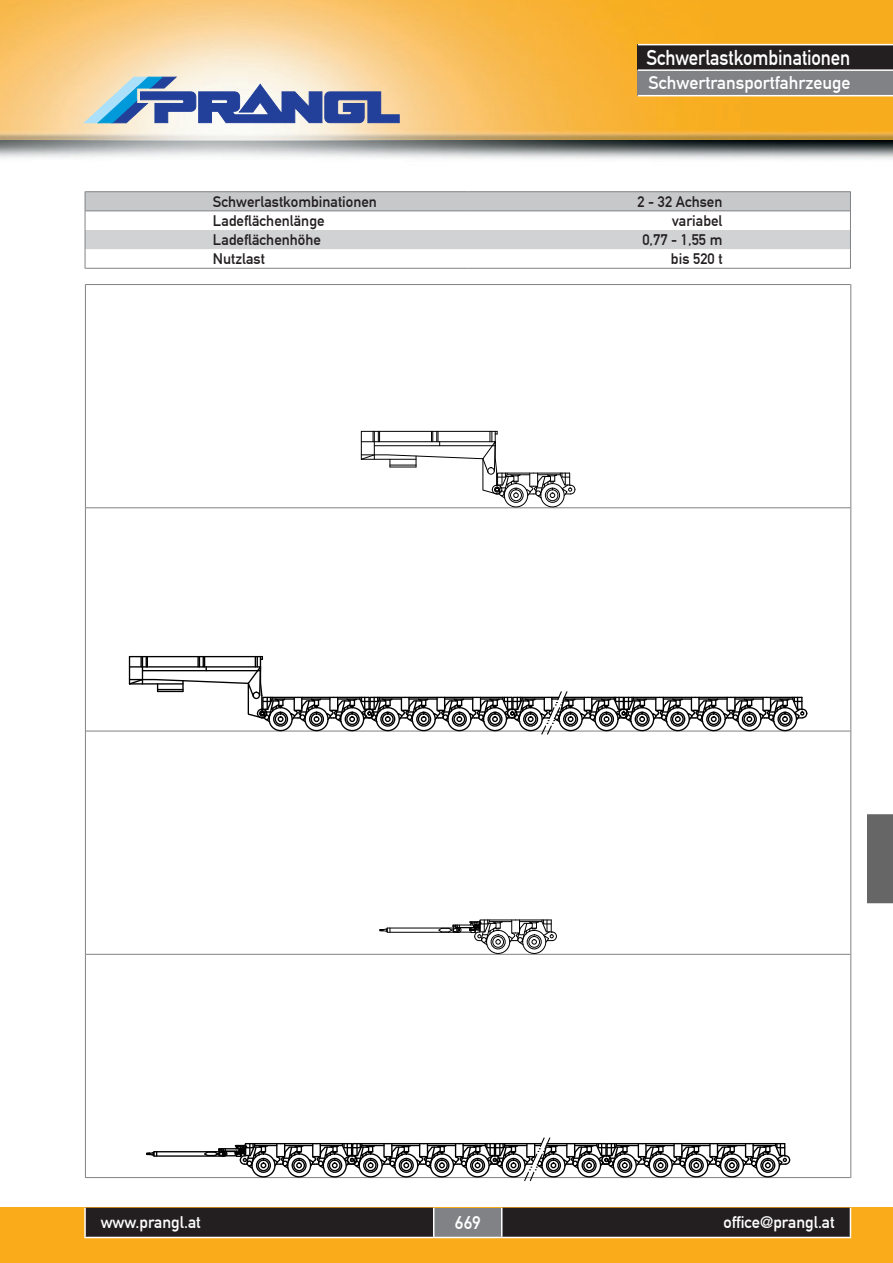
<style>
.page{position:relative;width:893px;height:1263px;background:#fff}
.page>*{position:absolute;margin:0;border:0;box-sizing:border-box;transform-origin:0 0}
.t1{font:21px "DIN1451 Com Mittelschrift";letter-spacing:-.005em;color:#fff;scale:.9 1}
.t2{font:18px "DIN1451 Com Mittelschrift";color:#fff}
.t3{font:16.5px "DIN1451 Com Mittelschrift";color:#fff}
.t4{font:15px "DIN1451 Com Mittelschrift";color:#231f20}
</style>
<div class="page">
<img style="left:0;top:140px;width:893px;height:20px">
<img style="left:0;top:0;width:893px;height:140px">
<svg style="left:84px;top:77px;width:315px;height:46px;background:#8b9ab9"></svg>
<div style="left:0;top:1208px;width:893px;height:55px;background:#faab1a"></div>
<hr style="left:84px;top:1208px;width:2px;height:29px;background:#fff">
<hr style="left:84px;top:1237px;width:350px;height:1px;background:#fff">
<hr style="left:434px;top:1237px;width:68px;height:1px;background:#fff">
<hr style="left:502px;top:1237px;width:349px;height:1px;background:#fff">
<svg style="left:85px;top:1208px;width:766px;height:29px;background:#2e2b2c"></svg>
<div style="left:867px;top:814px;width:26px;height:90px;background:#666"></div>
<div style="left:638px;top:45px;width:255px;height:25px;background:#231f20"></div>
<div style="left:638px;top:70px;width:255px;height:26px;background:#808285"></div>
<hr style="left:638px;top:44px;width:255px;height:1px;background:#fff">
<hr style="left:638px;top:69px;width:255px;height:2px;background:#fff">
<hr style="left:638px;top:95px;width:255px;height:1px;background:#fff">
<svg style="left:85px;top:191px;width:766px;height:78px"></svg>
<hr style="left:85px;top:210px;width:383px;height:1px;background:#808285">
<hr style="left:468px;top:210px;width:382px;height:1px;background:#808285">
<hr style="left:85px;top:268px;width:383px;height:1px;background:#808285">
<hr style="left:468px;top:268px;width:382px;height:1px;background:#808285">
<hr style="left:86px;top:284px;width:764px;height:1px;background:#808285">
<hr style="left:85px;top:284px;width:1px;height:224px;background:#808285">
<hr style="left:850px;top:284px;width:1px;height:224px;background:#808285">
<hr style="left:86px;top:507px;width:764px;height:1px;background:#808285">
<hr style="left:85px;top:508px;width:1px;height:223px;background:#808285">
<hr style="left:850px;top:508px;width:1px;height:223px;background:#808285">
<hr style="left:86px;top:731px;width:764px;height:1px;background:#808285">
<hr style="left:85px;top:731px;width:1px;height:223px;background:#808285">
<hr style="left:850px;top:731px;width:1px;height:223px;background:#808285">
<hr style="left:86px;top:954px;width:764px;height:1px;background:#808285">
<hr style="left:85px;top:954px;width:1px;height:224px;background:#808285">
<hr style="left:850px;top:954px;width:1px;height:224px;background:#808285">
<hr style="left:86px;top:1177px;width:764px;height:1px;background:#808285">
<div style="left:509px;top:488px;width:14px;height:15px;border:1px solid #000;border-radius:50%"></div>
<div style="left:510px;top:489px;width:12px;height:12px;border:1px solid #000;border-radius:50%"></div>
<div style="left:504px;top:483px;width:24px;height:24px;border:1px solid #000;border-radius:50%"></div>
<div style="left:545px;top:488px;width:15px;height:15px;border:1px solid #000;border-radius:50%"></div>
<div style="left:547px;top:489px;width:11px;height:12px;border:1px solid #000;border-radius:50%"></div>
<div style="left:540px;top:483px;width:24px;height:24px;border:1px solid #000;border-radius:50%"></div>
<svg style="left:361px;top:431px;width:214px;height:68px"></svg>
<hr style="left:130px;top:656px;width:132px;height:1px;background:#000">
<svg style="left:129px;top:657px;width:679px;height:78px"></svg>
<hr style="left:387px;top:928px;width:70px;height:1px;background:#000">
<hr style="left:387px;top:932px;width:70px;height:1px;background:#000">
<svg style="left:379px;top:928px;width:12px;height:4px"></svg>
<div style="left:491px;top:934px;width:14px;height:15px;border:1px solid #000;border-radius:50%"></div>
<div style="left:492px;top:936px;width:12px;height:12px;border:1px solid #000;border-radius:50%"></div>
<div style="left:486px;top:930px;width:24px;height:24px;border:1px solid #000;border-radius:50%"></div>
<div style="left:527px;top:934px;width:15px;height:15px;border:1px solid #000;border-radius:50%"></div>
<div style="left:528px;top:936px;width:12px;height:12px;border:1px solid #000;border-radius:50%"></div>
<div style="left:522px;top:930px;width:24px;height:24px;border:1px solid #000;border-radius:50%"></div>
<svg style="left:438px;top:919px;width:119px;height:27px"></svg>
<hr style="left:154px;top:1151px;width:69px;height:1px;background:#000">
<hr style="left:154px;top:1155px;width:69px;height:2px;background:#000">
<svg style="left:146px;top:1151px;width:11px;height:5px"></svg>
<svg style="left:203px;top:1137px;width:587px;height:44px"></svg>
<h1 class="t1" style="left:646px;top:45px;width:228px">Schwerlastkombinationen</h1>
<p class="t2" style="left:648px;top:72px;width:204px">Schwertransportfahrzeuge</p>
<p class="t4" style="left:213px;top:193px;width:165px">Schwerlastkombinationen</p>
<p class="t4" style="left:637px;top:193px;width:87px">2 - 32 Achsen</p>
<p class="t4" style="left:213px;top:212px;width:113px">Ladeflächenlänge</p>
<p class="t4" style="left:672px;top:212px;width:52px">variabel</p>
<p class="t4" style="left:213px;top:231px;width:110px">Ladeflächenhöhe</p>
<p class="t4" style="left:642px;top:231px;width:82px">0,77 - 1,55 m</p>
<p class="t4" style="left:213px;top:250px;width:53px">Nutzlast</p>
<p class="t4" style="left:671px;top:250px;width:53px">bis 520 t</p>
<p class="t3" style="left:101px;top:1212px;width:102px">www.prangl.at</p>
<p class="t2" style="left:455px;top:1212px;width:27px">669</p>
<p class="t3" style="left:723px;top:1212px;width:113px">office@prangl.at</p>
</div>
